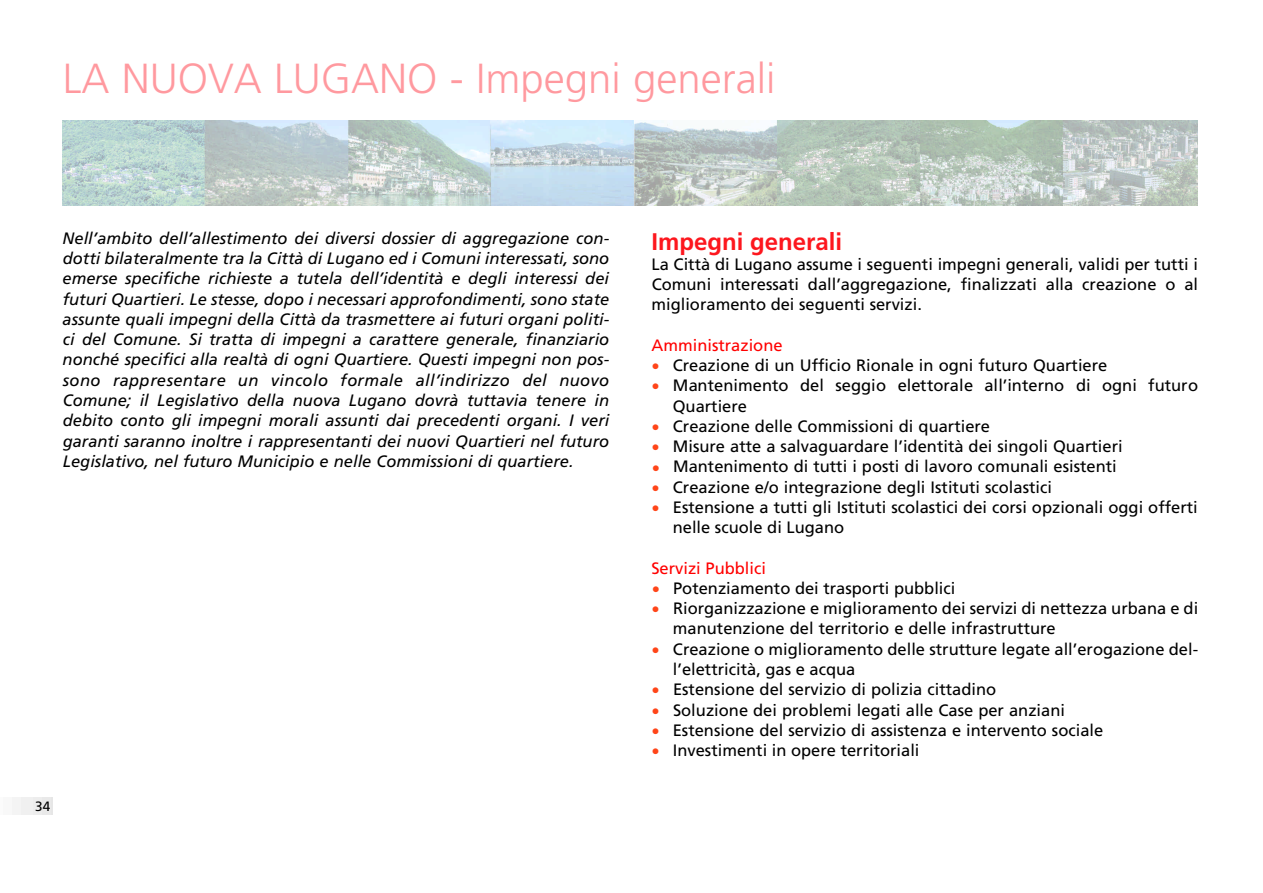
<style>
.page{position:relative;width:1263px;height:893px;background:#fff}
.page>*{position:absolute;margin:0;border:0;box-sizing:border-box;transform-origin:0 0}
.t1{font:300 42px "Frutiger";color:#ff999f}
.t2{font:700 24px "Frutiger";color:#fd171e}
.t3{font:16.5px/20.2px "Frutiger";color:#000}
.t4{font:italic 16.5px/20.2px "Frutiger";color:#000;text-align:justify}
.t5{font:16.5px "Frutiger";color:#f00}
.t6{font:13.5px "Frutiger";color:#000}
.s1{color:#ff4519}
</style>
<div class="page">
<img style="left:63px;top:121px;width:1134px;height:85px">
<h1 class="t1" style="left:63px;top:61px;width:714px">LA NUOVA LUGANO - Impegni generali</h1>
<p class="t4" style="left:63px;top:229px;width:548px">Nell’ambito dell’allestimento dei diversi dossier di aggregazione con&shy;dotti bilateralmente tra la Città di Lugano ed i Comuni interessati, sono emerse specifiche richieste a tutela dell’identità e degli interessi dei futuri Quartieri. Le stesse, dopo i necessari approfondimenti, sono state assunte quali impegni della Città da trasmettere ai futuri organi politi&shy;ci del Comune. Si tratta di impegni a carattere generale, finanziario nonché specifici alla realtà di ogni Quartiere. Questi impegni non pos&shy;sono rappresentare un vincolo formale all’indirizzo del nuovo Comune; il Legislativo della nuova Lugano dovrà tuttavia tenere in debito conto gli impegni morali assunti dai precedenti organi. I veri garanti saranno inoltre i rappresentanti dei nuovi Quartieri nel futuro Legislativo, nel futuro Municipio e nelle Commissioni di quartiere.</p>
<h2 class="t2" style="left:651px;top:231px;width:192px">Impegni generali</h2>
<p class="t3" style="left:651px;top:255px;width:548px;text-align:justify">La Città di Lugano assume i seguenti impegni generali, validi per tutti i Comuni interessati dall’aggregazione, finalizzati alla creazione o al miglioramento dei seguenti servizi.</p>
<p class="t5" style="left:652px;top:338px;width:133px">Amministrazione</p>
<p class="t3" style="left:651px;top:356px;width:457px"><span class="s1">•</span> Creazione di un Ufficio Rionale in ogni futuro Quartiere</p>
<p class="t3" style="left:673px;top:377px;width:527px;text-indent:-21px"><span class="s1">•</span> Mantenimento del seggio elettorale all’interno di ogni futuro<br>Quartiere</p>
<p class="t3" style="left:651px;top:417px;width:340px"><span class="s1">•</span> Creazione delle Commissioni di quartiere</p>
<p class="t3" style="left:652px;top:437px;width:473px"><span class="s1">•</span> Misure atte a salvaguardare l’identità dei singoli Quartieri</p>
<p class="t3" style="left:652px;top:458px;width:467px"><span class="s1">•</span> Mantenimento di tutti i posti di lavoro comunali esistenti</p>
<p class="t3" style="left:652px;top:478px;width:402px"><span class="s1">•</span> Creazione e/o integrazione degli Istituti scolastici</p>
<p class="t3" style="left:673px;top:498px;width:526px;text-indent:-21px"><span class="s1">•</span> Estensione a tutti gli Istituti scolastici dei corsi opzionali oggi offerti nelle scuole di Lugano</p>
<p class="t5" style="left:651px;top:561px;width:116px">Servizi Pubblici</p>
<p class="t3" style="left:652px;top:579px;width:305px"><span class="s1">•</span> Potenziamento dei trasporti pubblici</p>
<p class="t3" style="left:673px;top:599px;width:527px;text-indent:-21px"><span class="s1">•</span> Riorganizzazione e miglioramento dei servizi di nettezza urbana e di manutenzione del territorio e delle infrastrutture</p>
<p class="t3" style="left:673px;top:640px;width:527px;text-indent:-21px"><span class="s1">•</span> Creazione o miglioramento delle strutture legate all’erogazione del&shy;l’elettricità, gas e acqua</p>
<p class="t3" style="left:652px;top:680px;width:346px"><span class="s1">•</span> Estensione del servizio di polizia cittadino</p>
<p class="t3" style="left:652px;top:701px;width:415px"><span class="s1">•</span> Soluzione dei problemi legati alle Case per anziani</p>
<p class="t3" style="left:651px;top:721px;width:453px"><span class="s1">•</span> Estensione del servizio di assistenza e intervento sociale</p>
<p class="t3" style="left:651px;top:741px;width:270px"><span class="s1">•</span> Investimenti in opere territoriali</p>
<p class="t6" style="left:35px;top:800px;width:17px">34</p>
</div>
